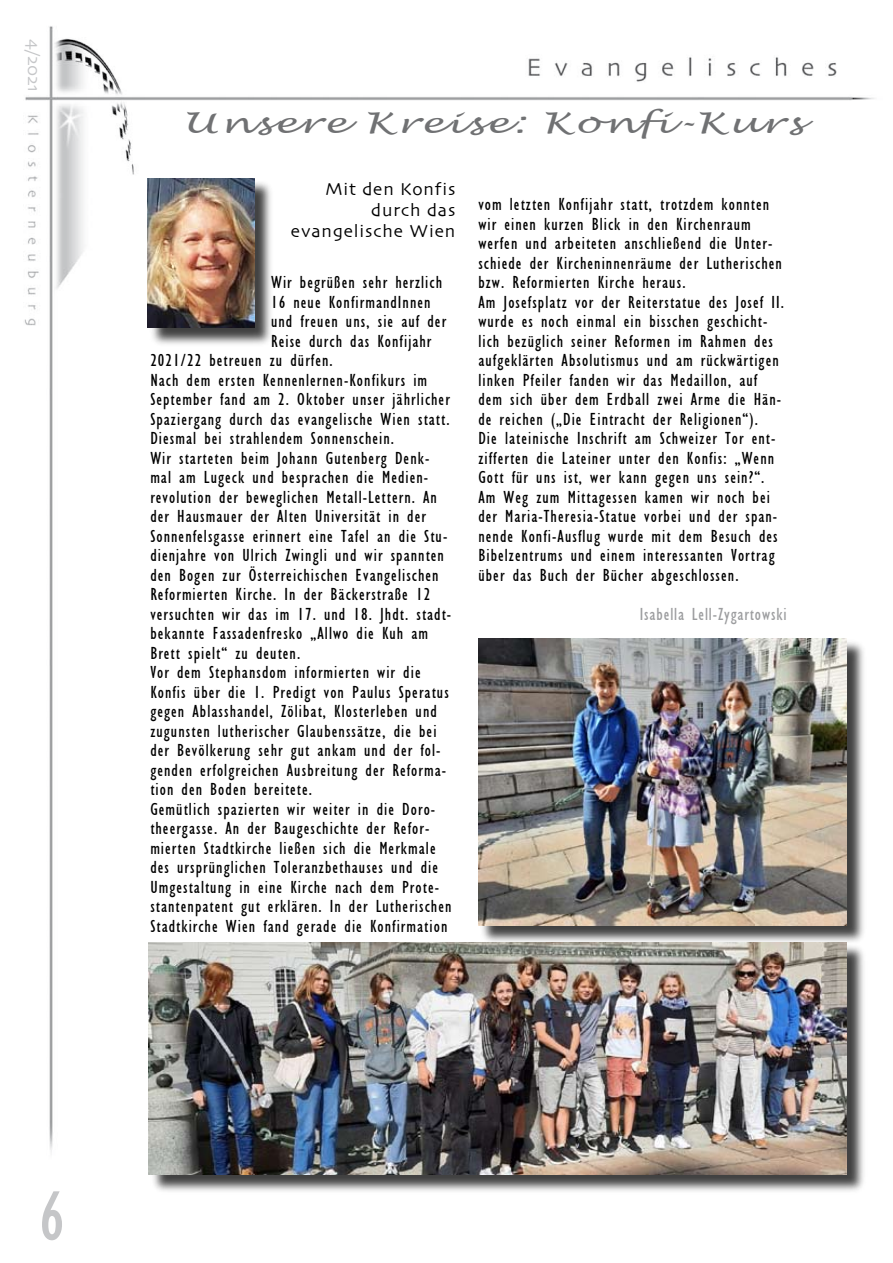
<style>
.page{position:relative;width:893px;height:1263px;background:#fff}
.page>*{position:absolute;margin:0;border:0;box-sizing:border-box;transform-origin:0 0}
.t1{font:italic 28.35px "Lucida Handwriting";letter-spacing:.05em;color:#707173;scale:1.43 1}
.t2{font:condensed 18px/19.5px "Gill Sans";letter-spacing:.06em;color:#000}
.t3{font:18px/21px "Skia";letter-spacing:.05em;color:#000;text-align:right}
.t4{font:condensed 18px "Gill Sans";letter-spacing:.05em;color:#9c9d9f}
.t5{font:18px "Skia";color:#c5c6c8}
</style>
<div class="page">
<img style="left:24px;top:26px;width:851px;height:1149px">
<div style="left:149px;top:180px;width:126px;height:166px;background:#000;opacity:.75"></div>
<img style="left:148px;top:178px;width:106px;height:149px">
<div style="left:480px;top:639px;width:386px;height:307px;background:#000;opacity:.75"></div>
<img style="left:478px;top:638px;width:369px;height:287px">
<div style="left:150px;top:944px;width:717px;height:250px;background:#000;opacity:.75"></div>
<img style="left:149px;top:942px;width:698px;height:232px">
<p class="t5" style="left:45px;top:39px;width:55px;rotate:90deg">4/2021</p>
<h1 class="t1" style="left:183px;top:106px;width:435px">Unsere Kreise: Konfi-Kurs</h1>
<p class="t3" style="left:291px;top:180px;width:166px">Mit den Konfis durch das evangelische Wien</p>
<p class="t2" style="left:271px;top:273px;width:172px">Wir begrüßen sehr herzlich</p>
<p class="t2" style="left:271px;top:292px;width:161px">16 neue KonfirmandInnen</p>
<p class="t2" style="left:271px;top:312px;width:177px">und freuen uns, sie auf der</p>
<p class="t2" style="left:271px;top:331px;width:162px">Reise durch das Konfijahr</p>
<p class="t2" style="left:150px;top:351px;width:184px">2021/22 betreuen zu dürfen.</p>
<p class="t2" style="left:150px;top:370px;width:278px">Nach dem ersten Kennenlernen-Konfikurs im</p>
<p class="t2" style="left:150px;top:390px;width:301px">September fand am 2. Oktober unser jährlicher</p>
<p class="t2" style="left:150px;top:409px;width:301px">Spaziergang durch das evangelische Wien statt.</p>
<p class="t2" style="left:150px;top:429px;width:245px">Diesmal bei strahlendem Sonnenschein.</p>
<p class="t2" style="left:150px;top:448px;width:281px">Wir starteten beim Johann Gutenberg Denk-</p>
<p class="t2" style="left:150px;top:468px;width:279px">mal am Lugeck und besprachen die Medien-</p>
<p class="t2" style="left:150px;top:487px;width:288px">revolution der beweglichen Metall-Lettern. An</p>
<p class="t2" style="left:150px;top:507px;width:277px">der Hausmauer der Alten Universität in der</p>
<p class="t2" style="left:150px;top:526px;width:299px">Sonnenfelsgasse erinnert eine Tafel an die Stu-</p>
<p class="t2" style="left:150px;top:546px;width:295px">dienjahre von Ulrich Zwingli und wir spannten</p>
<p class="t2" style="left:150px;top:565px;width:290px">den Bogen zur Österreichischen Evangelischen</p>
<p class="t2" style="left:150px;top:585px;width:280px">Reformierten Kirche. In der Bäckerstraße 12</p>
<p class="t2" style="left:150px;top:604px;width:302px">versuchten wir das im 17. und 18. Jhdt. stadt-</p>
<p class="t2" style="left:150px;top:624px;width:279px">bekannte Fassadenfresko „Allwo die Kuh am</p>
<p class="t2" style="left:150px;top:643px;width:151px">Brett spielt“ zu deuten.</p>
<p class="t2" style="left:150px;top:663px;width:272px">Vor dem Stephansdom informierten wir die</p>
<p class="t2" style="left:150px;top:682px;width:300px">Konfis über die 1. Predigt von Paulus Speratus</p>
<p class="t2" style="left:150px;top:702px;width:288px">gegen Ablasshandel, Zölibat, Klosterleben und</p>
<p class="t2" style="left:150px;top:721px;width:288px">zugunsten lutherischer Glaubenssätze, die bei</p>
<p class="t2" style="left:150px;top:741px;width:292px">der Bevölkerung sehr gut ankam und der fol-</p>
<p class="t2" style="left:150px;top:760px;width:297px">genden erfolgreichen Ausbreitung der Reforma-</p>
<p class="t2" style="left:150px;top:780px;width:163px">tion den Boden bereitete.</p>
<p class="t2" style="left:150px;top:799px;width:286px">Gemütlich spazierten wir weiter in die Doro-</p>
<p class="t2" style="left:150px;top:819px;width:280px">theergasse. An der Baugeschichte der Refor-</p>
<p class="t2" style="left:150px;top:838px;width:287px">mierten Stadtkirche ließen sich die Merkmale</p>
<p class="t2" style="left:150px;top:858px;width:289px">des ursprünglichen Toleranzbethauses und die</p>
<p class="t2" style="left:150px;top:877px;width:290px">Umgestaltung in eine Kirche nach dem Prote-</p>
<p class="t2" style="left:150px;top:897px;width:303px">stantenpatent gut erklären. In der Lutherischen</p>
<p class="t2" style="left:150px;top:916px;width:299px">Stadtkirche Wien fand gerade die Konfirmation</p>
<p class="t2" style="left:478px;top:195px;width:307px">vom letzten Konfijahr statt, trotzdem konnten wir einen kurzen Blick in den Kirchenraum werfen und arbeiteten anschließend die Unter&shy;schiede der Kircheninnenräume der Lutherischen bzw. Reformierten Kirche heraus.<br>Am Josefsplatz vor der Reiterstatue des Josef II. wurde es noch einmal ein bisschen geschicht&shy;lich bezüglich seiner Reformen im Rahmen des aufgeklärten Absolutismus und am rückwärtigen linken Pfeiler fanden wir das Medaillon, auf dem sich über dem Erdball zwei Arme die Hän&shy;de reichen („Die Eintracht der Religionen“).<br>Die lateinische Inschrift am Schweizer Tor ent&shy;zifferten die Lateiner unter den Konfis: „Wenn Gott für uns ist, wer kann gegen uns sein?“.<br>Am Weg zum Mittagessen kamen wir noch bei der Maria-Theresia-Statue vorbei und der span&shy;nende Konfi-Ausflug wurde mit dem Besuch des Bibelzentrums und einem interessanten Vortrag über das Buch der Bücher abgeschlossen.</p>
<p class="t4" style="left:640px;top:604px;width:148px">Isabella Lell-Zygartowski</p>
</div>
